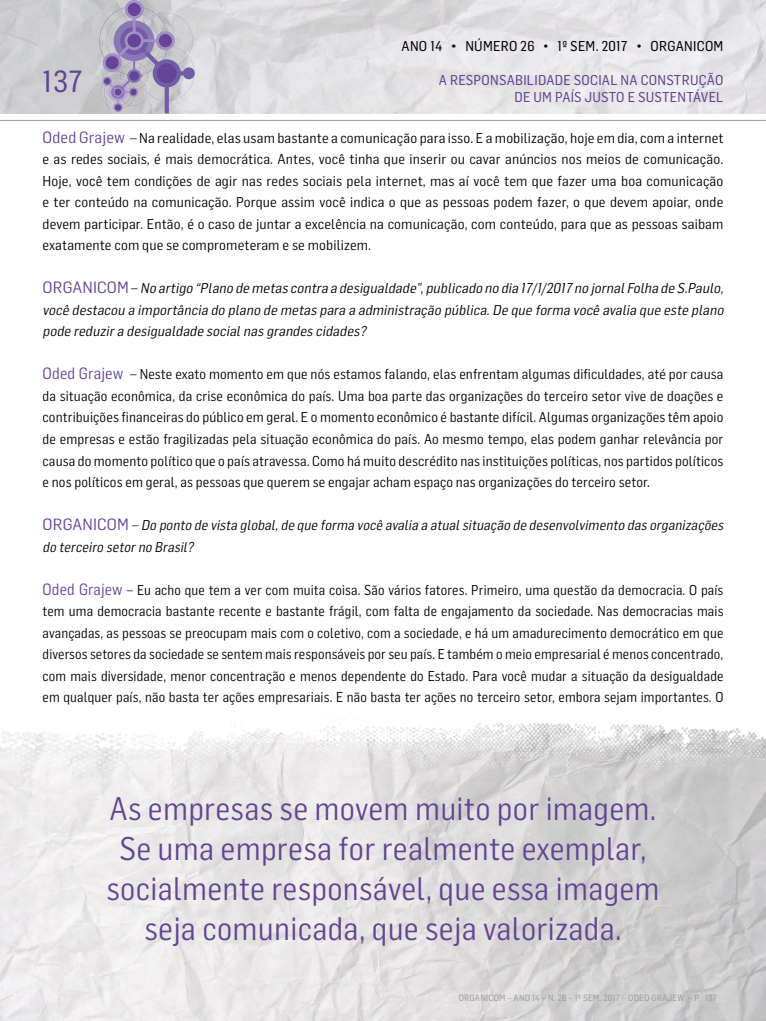
<style>
.page{position:relative;width:766px;height:1021px;background:#fff}
.page>*{position:absolute;margin:0;border:0;box-sizing:border-box;transform-origin:0 0}
.t1{font:32px/40px "Flama Semicondensed";letter-spacing:.01em;color:#634393;text-align:center}
.t2{font:30px "Flama Semicondensed Basic";color:#634393}
.t3{font:14px/21.5px "Flama Semicondensed";letter-spacing:.01em;color:#000;text-align:justify}
.t4{font:italic 14px/21.5px "Flama Semicondensed";color:#000;text-align:justify}
.t5{font:14px/16.8px "Flama Semicondensed Basic";letter-spacing:.02em;color:#634393;text-align:right}
.t6{font:14px "Flama Semicondensed Basic";letter-spacing:.02em;color:#000}
.t7{font:9px "Flama Semicondensed Basic";letter-spacing:.02em;color:#9d9d9c}
.s1{font-size:16px;color:#634393}
.s2{font-style:normal;font-size:16px;color:#634393}
.s3{font-style:normal}
</style>
<div class="page">
<img style="left:0;top:719px;width:765px;height:301px">
<img style="left:0;top:0;width:765px;height:113px">
<hr style="left:0;top:120px;width:765px;height:1px;background:#9d9d9c">
<svg style="left:99px;top:0;width:96px;height:113px;background:#b0a7c2"></svg>
<p class="t6" style="left:401px;top:37px;width:323px">ANO 14 • NÚMERO 26 • 1º SEM. 2017 • ORGANICOM</p>
<p class="t5" style="left:439px;top:71px;width:286px">A RESPONSABILIDADE SOCIAL NA CONSTRUÇÃO<br>DE UM PAÍS JUSTO E SUSTENTÁVEL</p>
<h2 class="t2" style="left:43px;top:62px;width:42px">137</h2>
<p class="t3" style="left:43px;top:126px;width:682px"><span class="s1">Oded Grajew</span> – Na realidade, elas usam bastante a comunicação para isso. E a mobilização, hoje em dia, com a internet e as redes sociais, é mais democrática. Antes, você tinha que inserir ou cavar anúncios nos meios de comunicação.<br>Hoje, você tem condições de agir nas redes sociais pela internet, mas aí você tem que fazer uma boa comunicação e ter conteúdo na comunicação. Porque assim você indica o que as pessoas podem fazer, o que devem apoiar, onde devem participar. Então, é o caso de juntar a excelência na comunicação, com conteúdo, para que as pessoas saibam exatamente com que se comprometeram e se mobilizem.</p>
<p class="t4" style="left:43px;top:277px;width:685px"><span class="s2">O R G A N I C O M</span> <span class="s3">–</span> No artigo “Plano de metas contra a desigualdade”,publicado no dia 17/1/2017 no jornalFolha de S.Paulo, você destacou a importância do plano de metas para a administração pública.De que forma você avalia que este plano pode reduzira desigualdade socialnas grandes cidades?</p>
<p class="t3" style="left:43px;top:363px;width:682px"><span class="s1">Oded Grajew</span> – Neste exato momento em que nós estamos falando, elas enfrentam algumas dificuldades, até por causa da situação econômica, da crise econômica do país. Uma boa parte das organizações do terceiro setor vive de doações e contribuições financeiras do público em geral. E o momento econômico é bastante difícil. Algumas organizações têm apoio de empresas e estão fragilizadas pela situação econômica do país. Ao mesmo tempo, elas podem ganhar relevância por causa do momento político que o país atravessa. Como há muito descrédito nas instituições políticas, nos partidos políticos e nos políticos em geral, as pessoas que querem se engajar acham espaço nas organizações do terceiro setor.</p>
<p class="t4" style="left:43px;top:513px;width:685px"><span class="s2">O R G A N I C O M</span> <span class="s3">–</span> Do ponto de vista global,de que forma você avalia a atualsituação de desenvolvimento das organizações do terceiro setorno Brasil?</p>
<p class="t3" style="left:43px;top:578px;width:682px"><span class="s1">Oded Grajew</span> – Eu acho que tem a ver com muita coisa. São vários fatores. Primeiro, uma questão da democracia. O país tem uma democracia bastante recente e bastante frágil, com falta de engajamento da sociedade. Nas democracias mais avançadas, as pessoas se preocupam mais com o coletivo, com a sociedade, e há um amadurecimento democrático em que diversos setores da sociedade se sentem mais responsáveis por seu país. E também o meio empresarial é menos concentrado, com mais diversidade, menor concentração e menos dependente do Estado. Para você mudar a situação da desigualdade em qualquer país, não basta ter ações empresariais. E não basta ter ações no terceiro setor, embora sejam importantes. O</p>
<h1 class="t1" style="left:106px;top:787px;width:554px">As empresas se movem muito por imagem.<br>Se uma empresa for realmente exemplar, socialmente responsável, que essa imagem seja comunicada, que seja valorizada.</h1>
<p class="t7" style="left:458px;top:992px;width:260px">ORGANICOM – ANO 14 – N. 26 – 1º SEM. 2017 – ODED GRAJEW – P. 137</p>
</div>
